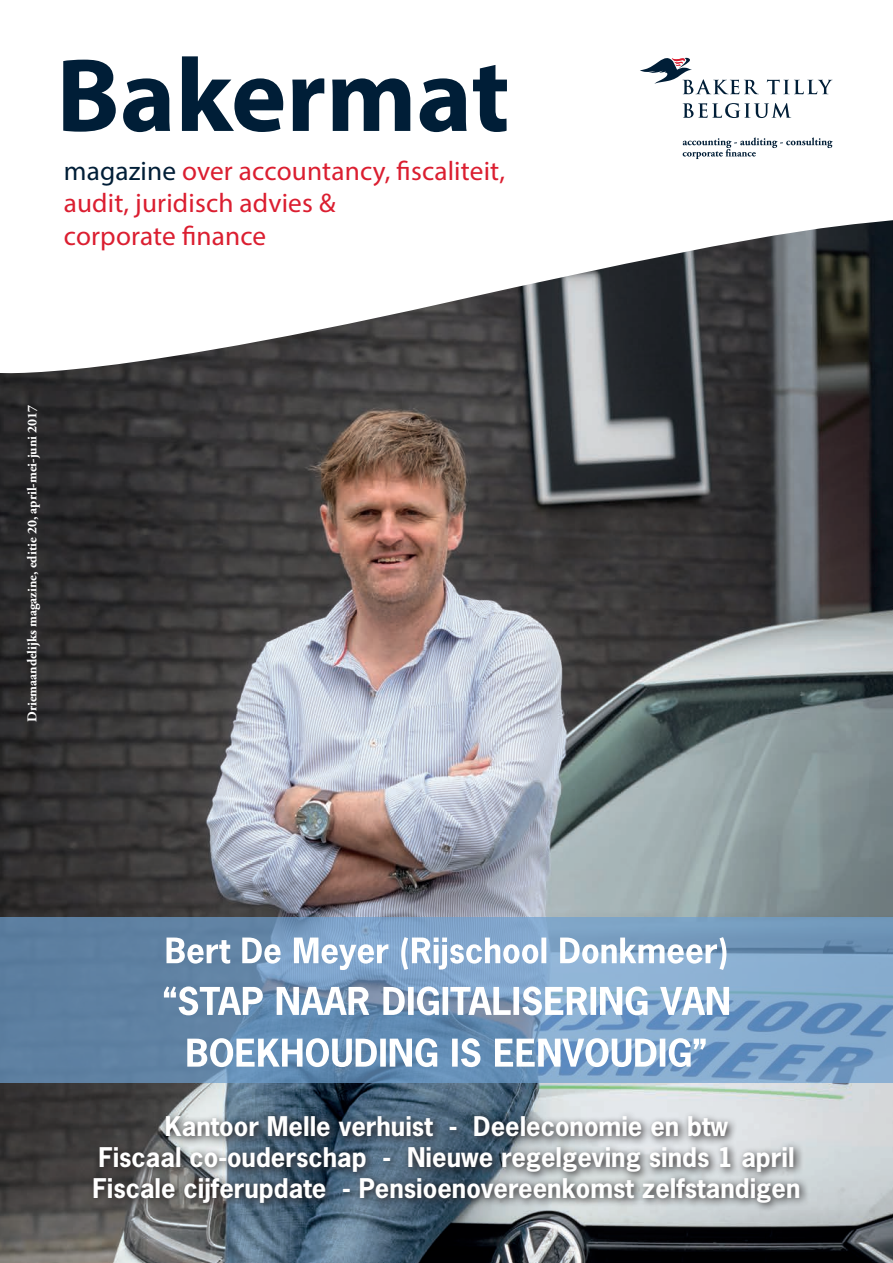
<style>
.page{position:relative;width:893px;height:1263px;background:#fff}
.page>*{position:absolute;margin:0;border:0;box-sizing:border-box;transform-origin:0 0}
.t1{font:700 105px "Myriad Pro";color:#001e37}
.t2{font:27px/32.4px "Myriad Pro";letter-spacing:.005em;color:#db1e30}
.t3{font:700 25.5px/30.6px "News Gothic Std";color:#fff;text-align:center}
.t4{font:700 13.5px "Adobe Garamond Pro";color:#fff}
.s1{color:#001e37}
</style>
<div class="page">
<img style="left:0;top:387px;width:893px;height:876px">
<svg style="left:0;top:117px;width:893px;height:270px"></svg>
<svg style="left:640px;top:57px;width:119px;height:37px"></svg>
<svg style="left:767px;top:80px;width:65px;height:14px"></svg>
<svg style="left:683px;top:103px;width:108px;height:15px"></svg>
<svg style="left:683px;top:137px;width:149px;height:22px"></svg>
<svg style="left:0;top:917px;width:893px;height:166px;background:#6d93b7"></svg>
<svg style="left:88px;top:1110px;width:721px;height:102px;background:#757e85"></svg>
<svg style="left:167px;top:937px;width:559px;height:33px"></svg>
<svg style="left:164px;top:986px;width:565px;height:29px"></svg>
<svg style="left:187px;top:1038px;width:519px;height:29px"></svg>
<h1 class="t1" style="left:56px;top:27px;width:455px">Bakermat</h1>
<p class="t2" style="left:64px;top:154px;width:443px"><span class="s1">magazine</span> over accountancy, fiscaliteit, audit, juridisch advies &amp;<br>corporate finance</p>
<p class="t4" style="left:24px;top:722px;width:319px;rotate:-90deg">Driemaandelijks magazine, editie 20, april-mei-juni 2017</p>
<p class="t3" style="left:93px;top:1111px;width:709px">Kantoor Melle verhuist - Deeleconomie en btw<br>Fiscaal co-ouderschap - Nieuwe regelgeving sinds 1 april<br>Fiscale cijferupdate - Pensioenovereenkomst zelfstandigen</p>
</div>
